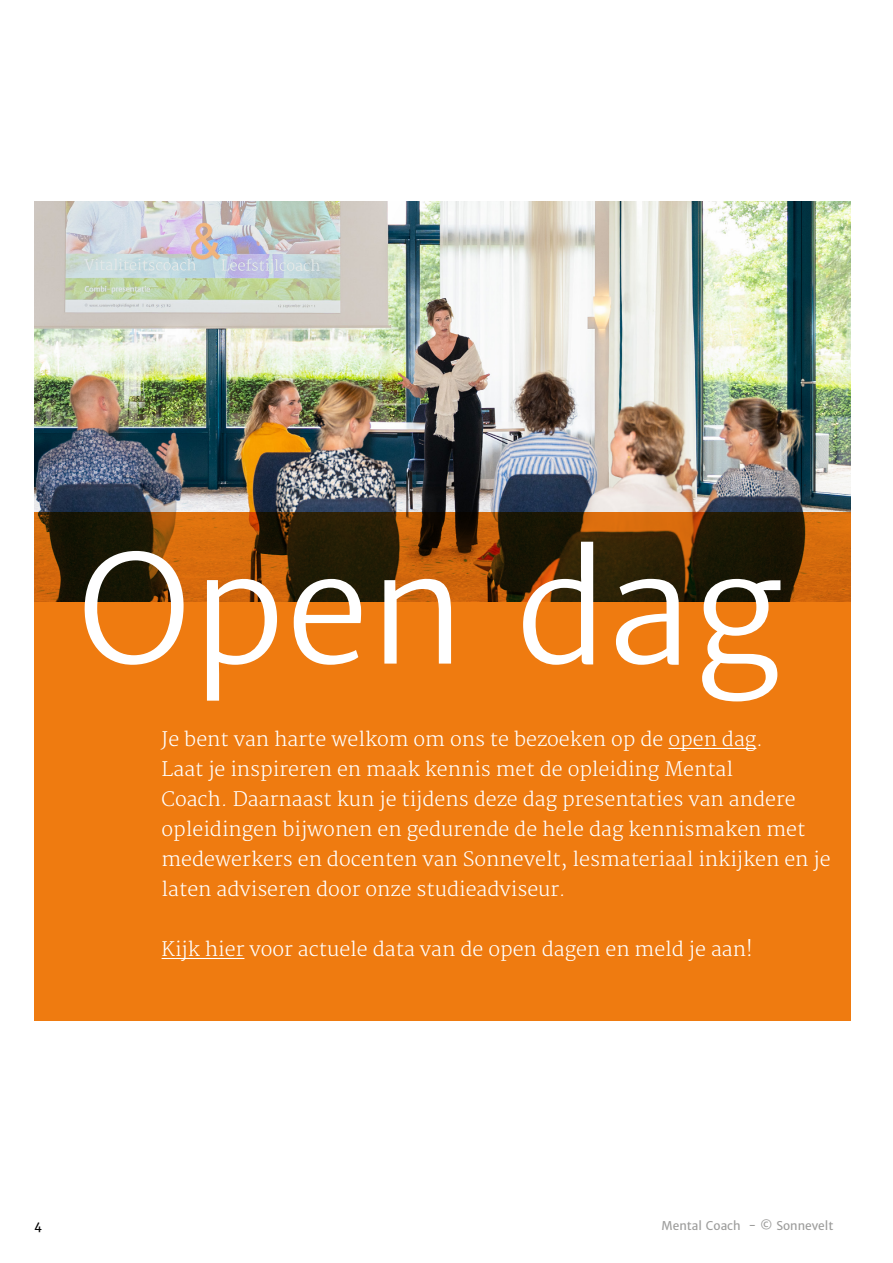
<style>
.page{position:relative;width:893px;height:1263px;background:#fff}
.page>*{position:absolute;margin:0;border:0;box-sizing:border-box;transform-origin:0 0}
.t1{font:150px "Merriweather Sans";letter-spacing:.01em;color:#fff}
.t2{font:300 19.5px/30px "Merriweather";color:#fff}
.t3{font:12px "Merriweather Sans";color:#9d9d9c}
.t4{font:12px "Merriweather Sans";color:#000}
</style>
<div class="page">
<img style="left:34px;top:201px;width:816px;height:311px">
<svg style="left:34px;top:512px;width:816px;height:508px;background:#d56e0e"></svg>
<hr style="left:668px;top:748px;width:88px;height:1px;background:#fff">
<hr style="left:162px;top:958px;width:82px;height:1px;background:#fff">
<h1 class="t1" style="left:77px;top:518px;width:708px">Open dag</h1>
<p class="t2" style="left:162px;top:725px;width:671px">Je bent van harte welkom om ons te bezoeken op de open dag.<br>Laat je inspireren en maak kennis met de opleiding Mental<br>Coach. Daarnaast kun je tijdens deze dag presentaties van andere opleidingen bijwonen en gedurende de hele dag kennismaken met medewerkers en docenten van Sonnevelt, lesmateriaal inkijken en je laten adviseren door onze studieadviseur.</p>
<p class="t2" style="left:162px;top:935px;width:593px">Kijk hier voor actuele data van de open dagen en meld je aan!</p>
<p class="t4" style="left:34px;top:1218px;width:9px">4</p>
<p class="t3" style="left:661px;top:1218px;width:173px">Mental Coach - © Sonnevelt</p>
</div>
